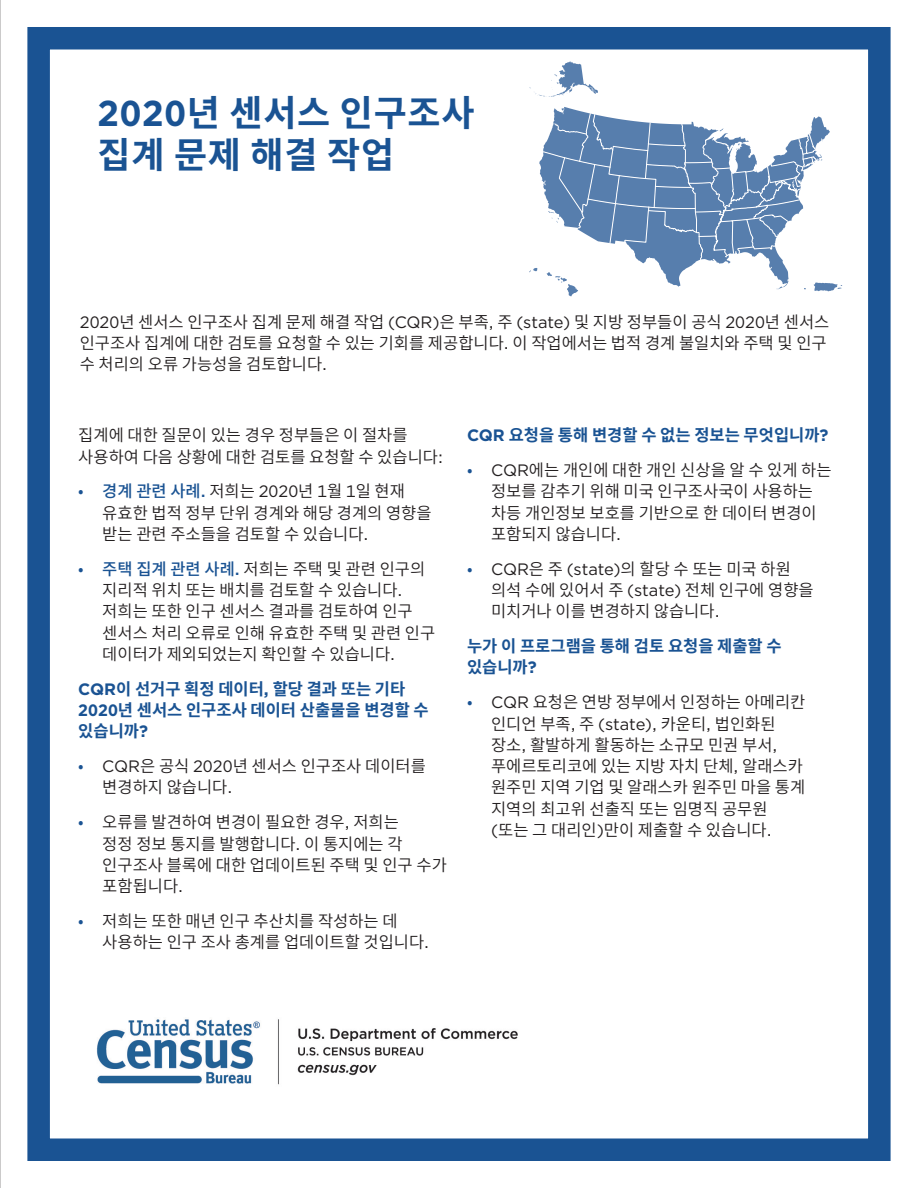
<style>
.page{position:relative;width:918px;height:1188px;background:#fff}
.page>*{position:absolute;margin:0;border:0;box-sizing:border-box;transform-origin:0 0}
.Title-B{font:700 36px/42px "Source Han Sans K";letter-spacing:.02em;color:#1a5393}
.Bullet{font:16.5px/21.3px "Source Han Sans K";color:#231f20}
.Body_text{font:16.5px/21.3px "Source Han Sans K";color:#231f20}
.Body_text-2{font:700 16.5px/21.3px "Source Han Sans K";color:#1a5393}
.s1{font-family:"Gotham"}
.s2{color:#1a5393}
.s3{font-weight:500;color:#1a5393}
.s4{font-family:"Gotham";font-weight:500;color:#1a5393}
</style>
<div class="page">
<div style="left:27px;top:27px;width:864px;height:1134px;border:22px solid #1a5393"></div>
<img style="left:97px;top:1019px;width:421px;height:66px">
<svg style="left:529px;top:61px;width:69px;height:36px"></svg>
<svg style="left:529px;top:107px;width:313px;height:190px"></svg>
<svg style="left:0;top:0;width:1px;height:1188px"></svg>
<p class="Title-B" style="left:98px;top:93px;width:379px"><span class="s1">2020</span>년 센서스 인구조사 집계 문제 해결 작업</p>
<p class="Body_text" style="left:80px;top:311px;width:751px"><span class="s1">2020</span>년 센서스 인구조사 집계 문제 해결 작업 <span class="s1">(CQR)</span>은 부족<span class="s1">,</span> 주 <span class="s1">(state)</span> 및 지방 정부들이 공식 <span class="s1">2020</span>년 센서스 인구조사 집계에 대한 검토를 요청할 수 있는 기회를 제공합니다<span class="s1">.</span> 이 작업에서는 법적 경계 불일치와 주택 및 인구 수 처리의 오류 가능성을 검토합니다<span class="s1">.</span></p>
<p class="Body_text" style="left:78px;top:425px;width:366px">집계에 대한 질문이 있는 경우 정부들은 이 절차를 사용하여 다음 상황에 대한 검토를 요청할 수 있습니다<span class="s1">:</span></p>
<p class="Bullet" style="left:102px;top:481px;width:331px;text-indent:-24px"><span class="s2">•</span> <span class="s3">경계 관련 사례</span><span class="s4">.</span> 저희는 <span class="s1">2020</span>년 <span class="s1">1</span>월 <span class="s1">1</span>일 현재 유효한 법적 정부 단위 경계와 해당 경계의 영향을 받는 관련 주소들을 검토할 수 있습니다<span class="s1">.</span></p>
<p class="Bullet" style="left:102px;top:558px;width:335px;text-indent:-24px"><span class="s2">•</span> <span class="s3">주택 집계 관련 사례</span><span class="s4">.</span> 저희는 주택 및 관련 인구의 지리적 위치 또는 배치를 검토할 수 있습니다<span class="s1">. </span>저희는 또한 인구 센서스 결과를 검토하여 인구 센서스 처리 오류로 인해 유효한 주택 및 관련 인구 데이터가 제외되었는지 확인할 수 있습니다<span class="s1">.</span></p>
<p class="Body_text-2" style="left:78px;top:678px;width:352px"><span class="s1">CQR</span>이 선거구 획정 데이터<span class="s1">,</span> 할당 결과 또는 기타<br><span class="s1">2020</span>년 센서스 인구조사 데이터 산출물을 변경할 수 있습니까<span class="s1">?</span></p>
<p class="Bullet" style="left:102px;top:756px;width:325px;text-indent:-24px"><span class="s2">•</span> <span class="s1">CQR</span>은 공식 <span class="s1">2020</span>년 센서스 인구조사 데이터를 변경하지 않습니다<span class="s1">.</span></p>
<p class="Bullet" style="left:102px;top:812px;width:346px;text-indent:-24px"><span class="s2">•</span> 오류를 발견하여 변경이 필요한 경우<span class="s1">,</span> 저희는<br>정정 정보 통지를 발행합니다<span class="s1">.</span> 이 통지에는 각 인구조사 블록에 대한 업데이트된 주택 및 인구 수가 포함됩니다<span class="s1">.</span></p>
<p class="Bullet" style="left:102px;top:911px;width:328px;text-indent:-24px"><span class="s2">•</span> 저희는 또한 매년 인구 추산치를 작성하는 데 사용하는 인구 조사 총계를 업데이트할 것입니다<span class="s1">.</span></p>
<p class="Body_text-2" style="left:467px;top:425px;width:363px"><span class="s1">CQR</span> 요청을 통해 변경할 수 없는 정보는 무엇입니까<span class="s1">?</span></p>
<p class="Bullet" style="left:491px;top:460px;width:342px;text-indent:-24px"><span class="s2">•</span> <span class="s1">CQR</span>에는 개인에 대한 개인 신상을 알 수 있게 하는 정보를 감추기 위해 미국 인구조사국이 사용하는 차등 개인정보 보호를 기반으로 한 데이터 변경이 포함되지 않습니다<span class="s1">.</span></p>
<p class="Bullet" style="left:491px;top:558px;width:324px;text-indent:-24px"><span class="s2">•</span> <span class="s1">CQR</span>은 주 <span class="s1">(state)</span>의 할당 수 또는 미국 하원 의석 수에 있어서 주 <span class="s1">(state)</span> 전체 인구에 영향을 미치거나 이를 변경하지 않습니다<span class="s1">.</span></p>
<p class="Body_text-2" style="left:467px;top:636px;width:316px">누가 이 프로그램을 통해 검토 요청을 제출할 수 있습니까<span class="s1">?</span></p>
<p class="Bullet" style="left:491px;top:692px;width:316px;text-indent:-24px"><span class="s2">•</span> <span class="s1">CQR</span> 요청은 연방 정부에서 인정하는 아메리칸 인디언 부족<span class="s1">,</span> 주 <span class="s1">(state),</span> 카운티<span class="s1">,</span> 법인화된 장소<span class="s1">,</span> 활발하게 활동하는 소규모 민권 부서<span class="s1">, </span>푸에르토리코에 있는 지방 자치 단체<span class="s1">,</span> 알래스카 원주민 지역 기업 및 알래스카 원주민 마을 통계 지역의 최고위 선출직 또는 임명직 공무원 <span class="s1">(</span>또는 그 대리인<span class="s1">)</span>만이 제출할 수 있습니다<span class="s1">.</span></p>
</div>
